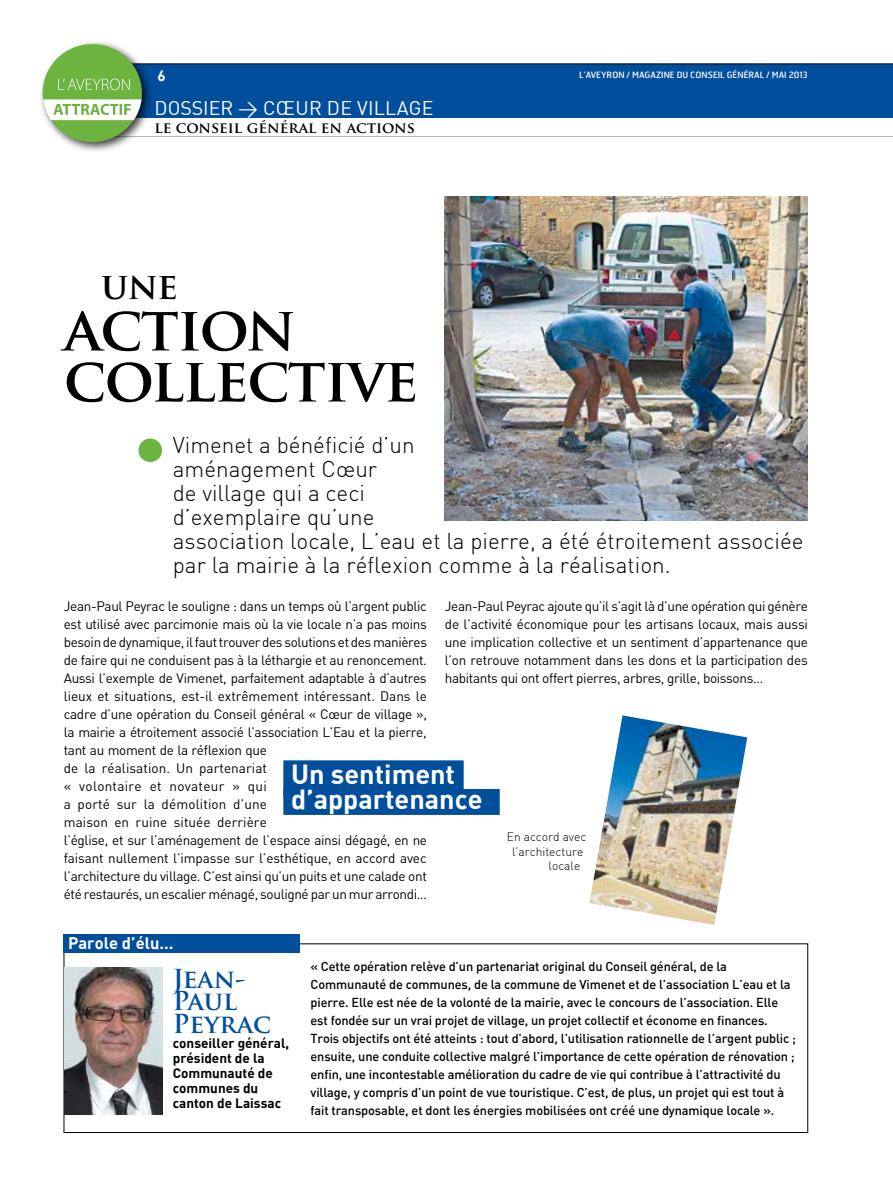
<style>
.page{position:relative;width:893px;height:1191px;background:#fff}
.page>*{position:absolute;margin:0;border:0;box-sizing:border-box;transform-origin:0 0}
.t1{font:700 60px/51px "Trajan Pro";letter-spacing:-.025em;color:#000}
.t2{font:700 36px "Trajan Pro";color:#000}
.t3{font:700 27px/24.5px "DIN";color:#fff}
.t4{font:700 25.5px/22.5px "Trajan Pro";color:#004e9c}
.t5{font:300 22.5px/24px "DIN";color:#000}
.t6{font:19.5px "DIN";color:#fff}
.t7{font:700 16.5px "DIN";color:#fff}
.t8{font:700 15px "Trajan Pro";color:#000}
.t9{font:700 15px "DIN";color:#fff}
.t10{font:13.5px/18px "DIN";letter-spacing:-.025em;color:#000}
.t11{font:700 13.5px/15px "DIN";color:#000}
.t12{font:500 12.75px/18px "DIN";letter-spacing:-.01em;color:#000}
.t13{font:300 12px "DIN";color:#000}
.t14{font:8.7px "Hermes";color:#fff}
</style>
<div class="page">
<img style="left:445px;top:196px;width:363px;height:324px">
<div style="left:153px;top:64px;width:740px;height:54px;background:#004e9c"></div>
<img style="left:589px;top:715px;width:158px;height:210px">
<img style="left:64px;top:967px;width:98px;height:147px">
<div style="left:138px;top:438px;width:24px;height:24px;background:#6cb33f;border-radius:50%"></div>
<div style="left:284px;top:760px;width:179px;height:36px;background:#004e9c;border:1px solid #004e9c"></div>
<div style="left:284px;top:789px;width:216px;height:25px;background:#004e9c"></div>
<div style="left:64px;top:934px;width:236px;height:18px;background:#004e9c"></div>
<div style="left:38px;top:39px;width:115px;height:114px;background:#000;opacity:.75"></div>
<div style="left:43px;top:44px;width:99px;height:98px;background:#6cb33f;border-radius:50%"></div>
<svg style="left:43px;top:99px;width:99px;height:21px;background:#d7e7cf"></svg>
<svg style="left:58px;top:78px;width:72px;height:12px"></svg>
<p class="t9" style="left:157px;top:66px;width:10px">6</p>
<p class="t14" style="left:579px;top:69px;width:230px">L’AVEYRON / MAGAZINE DU CONSEIL GÉNÉRAL / MAI 2013</p>
<h3 class="t6" style="left:155px;top:95px;width:225px">DOSSIER &gt; cœur de village</h3>
<p class="t8" style="left:155px;top:118px;width:262px">le conseil général en actions</p>
<h2 class="t2" style="left:101px;top:264px;width:78px">une</h2>
<h1 class="t1" style="left:64px;top:304px;width:356px">action collective</h1>
<h3 class="t5" style="left:173px;top:432px;width:632px">Vimenet a bénéficié d’un<br>aménagement Cœur<br>de village qui a ceci<br>d’exemplaire qu’une<br>association locale, L’eau et la pierre, a été étroitement associée par la mairie à la réflexion comme à la réalisation.</h3>
<p class="t10" style="left:64px;top:596px;width:365px">Jean-Paul Peyrac le souligne : dans un temps où l’argent public est utilisé avec parcimonie mais où la vie locale n’a pas moins besoin de dynamique, il faut trouver des solutions et des manières de faire qui ne conduisent pas à la léthargie et au renoncement.<br>Aussi l’exemple de Vimenet, parfaitement adaptable à d’autres lieux et situations, est-il extrêmement intéressant. Dans le cadre d’une opération du Conseil général « Cœur de village », la mairie a étroitement associé l’association L’Eau et la pierre, tant au moment de la réflexion que<br>de la réalisation. U n partenariat<br>« volontaire et novateur » qui<br>a porté sur la démolition d’une<br>maison en ruine située derrière<br>l’église, et sur l’aménagement de l’espace ainsi dégagé, en ne faisant nullement l’impasse sur l’esthétique, en accord avec l’architecture du village. C’est ainsi qu’un puits et une calade ont été restaurés, un escalier ménagé, souligné par un mur arrondi…</p>
<p class="t10" style="left:445px;top:596px;width:365px;text-align:justify">Jean-Paul Peyrac ajoute qu’il s’agit là d’une opération qui génère de l’activité économique pour les artisans locaux, mais aussi une implication collective et un sentiment d’appartenance que l’on retrouve notamment dans les dons et la participation des habitants qui ont offert pierres, arbres, grille, boissons…</p>
<h3 class="t3" style="left:291px;top:761px;width:193px">Un sentiment d’appartenance</h3>
<p class="t13" style="left:507px;top:829px;width:81px">En accord avec</p>
<p class="t13" style="left:512px;top:844px;width:73px">l’architecture</p>
<p class="t13" style="left:549px;top:858px;width:33px">locale</p>
<p class="t7" style="left:68px;top:932px;width:107px">Parole d’élu...</p>
<h3 class="t4" style="left:173px;top:967px;width:100px">Jean-<br>Paul<br>Peyrac</h3>
<p class="t11" style="left:173px;top:1035px;width:118px">conseiller général, président de la<br>Communauté de communes du canton de Laissac</p>
<p class="t12" style="left:310px;top:956px;width:487px">« Cette opération relève d’un partenariat original du Conseil général, de la Communauté de communes, de la commune de Vimenet et de l’association L’eau et la pierre. Elle est née de la volonté de la mairie, avec le concours de l’association. Elle est fondée sur un vrai projet de village, un projet collectif et économe en finances.<br>Trois objectifs ont été atteints : tout d’abord, l’utilisation rationnelle de l’argent public ; ensuite, une conduite collective malgré l’importance de cette opération de rénovation ; enfin, une incontestable amélioration du cadre de vie qui contribue à l’attractivité du village, y compris d’un point de vue touristique. C’est, de plus, un projet qui est tout à fait transposable, et dont les énergies mobilisées ont créé une dynamique locale ».</p>
</div>
